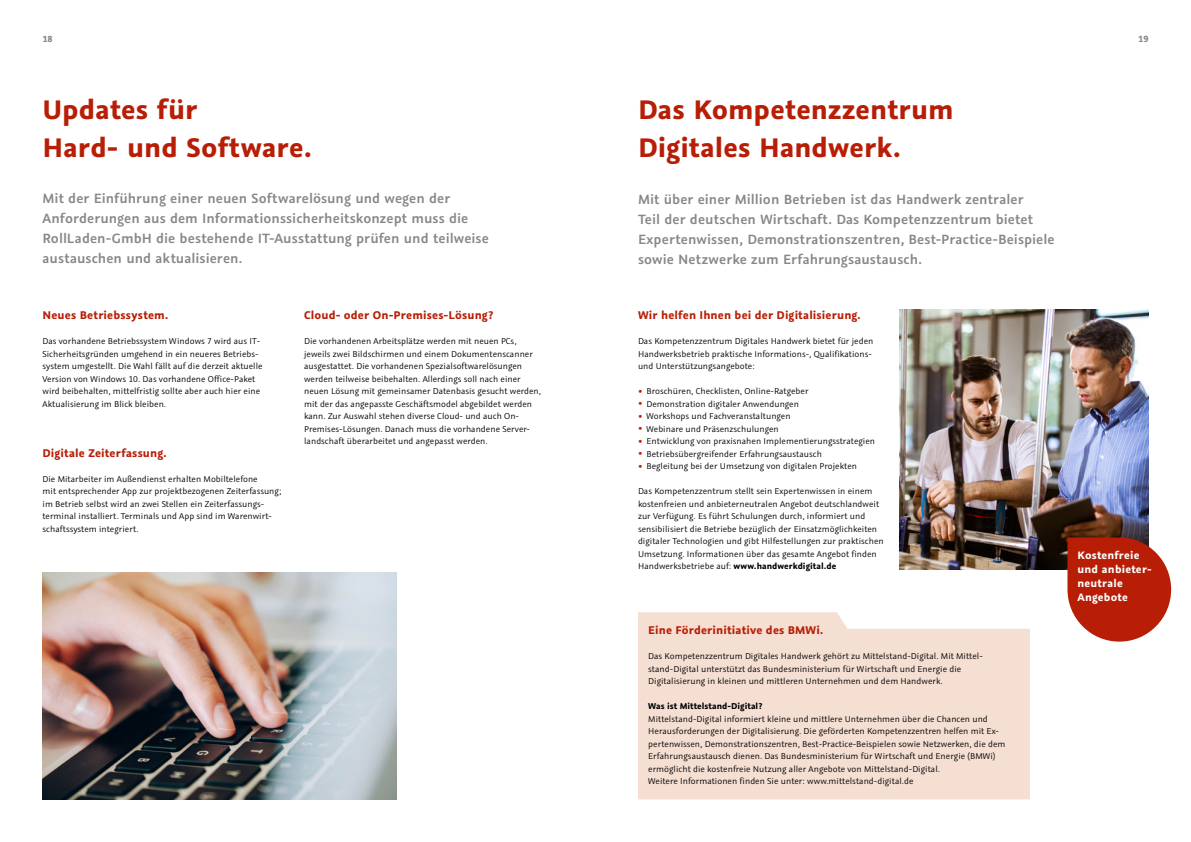
<style>
.page{position:relative;width:1191px;height:842px;background:#fff}
.page>*{position:absolute;margin:0;border:0;box-sizing:border-box;transform-origin:0 0}
.t1{font:700 30px/37.5px "Graublau Sans";letter-spacing:.005em;color:#b81e06}
.t2{font:600 15px/20px "Graublau Sans";letter-spacing:.005em;color:#878786}
.t3{font:700 12.5px "Graublau Sans";letter-spacing:.015em;color:#b81e06}
.t4{font:700 12px/14px "Graublau Sans";letter-spacing:.02em;color:#fff}
.t5{font:700 10px "Graublau Sans";color:#878786}
.t6{font:9.5px/12.5px "Graublau Sans";letter-spacing:.005em;color:#000}
.t7{font:700 9.5px "Graublau Sans";letter-spacing:.005em;color:#000}
.s1{font-weight:800;color:#b81e06}
.s2{font-weight:700}
</style>
<div class="page">
<img style="left:899px;top:310px;width:249px;height:259px">
<div style="left:638px;top:612px;width:392px;height:187px;background:#f5ded2"></div>
<svg style="left:1067px;top:537px;width:104px;height:105px;background:#c1412d"></svg>
<img style="left:43px;top:573px;width:354px;height:226px">
<p class="t5" style="left:43px;top:33px;width:12px">18</p>
<p class="t5" style="left:1138px;top:33px;width:12px">19</p>
<h1 class="t1" style="left:43px;top:91px;width:271px">Updates für<br>Hard- und Software.</h1>
<h2 class="t2" style="left:43px;top:188px;width:448px">Mit der Einführung einer neuen Softwarelösung und wegen der Anforderungen aus dem Informationssicherheitskonzept muss die RollLaden-GmbH die bestehende IT-Ausstattung prüfen und teilweise austauschen und aktualisieren.</h2>
<h3 class="t3" style="left:43px;top:307px;width:127px">Neues Betriebssystem.</h3>
<p class="t6" style="left:43px;top:335px;width:222px">Das vorhandene Betriebssystem Windows 7 wird aus IT-Sicherheitsgründen umgehend in ein neueres Betriebs&shy;system umgestellt. Die Wahl fällt auf die derzeit aktuelle Version von Windows 10. Das vorhandene Office-Paket wird beibehalten, mittelfristig sollte aber auch hier eine Aktualisierung im Blick bleiben.</p>
<h3 class="t3" style="left:43px;top:445px;width:126px">Digitale Zeiterfassung.</h3>
<p class="t6" style="left:43px;top:472px;width:240px">Die Mitarbeiter im Außendienst erhalten Mobiltelefone<br>mit entsprechender App zur projektbezogenen Zeiterfassung; im Betrieb selbst wird an zwei Stellen ein Zeiterfassungs&shy;terminal installiert. Terminals und App sind im Warenwirt&shy;schaftssystem integriert.</p>
<h3 class="t3" style="left:304px;top:307px;width:191px">Cloud- oder On-Premises-Lösung?</h3>
<p class="t6" style="left:304px;top:335px;width:238px">Die vorhandenen Arbeitsplätze werden mit neuen PCs, jeweils zwei Bildschirmen und einem Dokumentenscanner ausgestattet. Die vorhandenen Spezialsoftwarelösungen werden teilweise beibehalten. Allerdings soll nach einer neuen Lösung mit gemeinsamer Datenbasis gesucht werden, mit der das angepasste Geschäftsmodel abgebildet werden kann. Zur Auswahl stehen diverse Cloud- und auch On-Premises-Lösungen. Danach muss die vorhandene Server&shy;landschaft überarbeitet und angepasst werden.</p>
<h1 class="t1" style="left:638px;top:91px;width:317px">Das Kompetenzzentrum<br>Digitales Handwerk.</h1>
<p class="t2" style="left:638px;top:190px;width:418px">Mit über einer Million Betrieben ist das Handwerk zentraler<br>Teil der deutschen Wirtschaft. Das Kompetenzzentrum bietet Expertenwissen, Demonstrationszentren, Best-Practice-Beispiele sowie Netzwerke zum Erfahrungsaustausch.</p>
<h3 class="t3" style="left:638px;top:307px;width:224px">Wir helfen Ihnen bei der Digitalisierung.</h3>
<p class="t6" style="left:638px;top:335px;width:237px">Das Kompetenzzentrum Digitales Handwerk bietet für jeden<br>Handwerksbetrieb praktische Informations-, Qualifikations&shy;und Unterstützungsangebote:</p>
<p class="t6" style="left:638px;top:385px;width:172px"><span class="s1">•</span> Broschüren, Checklisten, Online-Ratgeber</p>
<p class="t6" style="left:638px;top:397px;width:162px"><span class="s1">•</span> Demonstration digitaler Anwendungen</p>
<p class="t6" style="left:638px;top:410px;width:154px"><span class="s1">•</span> Workshops und Fachveranstaltungen</p>
<p class="t6" style="left:638px;top:422px;width:142px"><span class="s1">•</span> Webinare und Präsenzschulungen</p>
<p class="t6" style="left:638px;top:435px;width:238px"><span class="s1">•</span> Entwicklung von praxisnahen Implementierungsstrategien</p>
<p class="t6" style="left:638px;top:447px;width:185px"><span class="s1">•</span> Betriebsübergreifender Erfahrungsaustausch</p>
<p class="t6" style="left:638px;top:460px;width:220px"><span class="s1">•</span> Begleitung bei der Umsetzung von digitalen Projekten</p>
<p class="t6" style="left:638px;top:485px;width:247px">Das Kompetenzzentrum stellt sein Expertenwissen in einem kostenfreien und anbieterneutralen Angebot deutschlandweit zur Verfügung. Es führt Schulungen durch, informiert und sensibilisiert die Betriebe bezüglich der Einsatzmöglichkeiten digitaler Technologien und gibt Hilfestellungen zur praktischen Umsetzung. Informationen über das gesamte Angebot finden Handwerksbetriebe auf: <span class="s2">www.handwerkdigital.de</span></p>
<h3 class="t3" style="left:648px;top:622px;width:177px">Eine Förderinitiative des BMWi.</h3>
<p class="t6" style="left:648px;top:650px;width:336px">Das Kompetenzzentrum Digitales Handwerk gehört zu Mittelstand-Digital. Mit Mittel&shy;stand-Digital unterstützt das Bundesministerium für Wirtschaft und Energie die<br>Digitalisierung in kleinen und mittleren Unternehmen und dem Handwerk.</p>
<p class="t7" style="left:648px;top:700px;width:116px">Was ist Mittelstand-Digital?</p>
<p class="t6" style="left:648px;top:712px;width:359px">Mittelstand-Digital informiert kleine und mittlere Unternehmen über die Chancen und Herausforderungen der Digitalisierung. Die geförderten Kompetenzzentren helfen mit Ex&shy;pertenwissen, Demonstrationszentren, Best-Practice-Beispielen sowie Netzwerken, die dem Erfahrungsaustausch dienen. Das Bundesministerium für Wirtschaft und Energie (BMWi) ermöglicht die kostenfreie Nutzung aller Angebote von Mittelstand-Digital.<br>Weitere Informationen finden Sie unter: www.mittelstand-digital.de</p>
<p class="t4" style="left:1077px;top:548px;width:76px">Kostenfreie und anbieter&shy;neutrale<br>Angebote</p>
</div>
